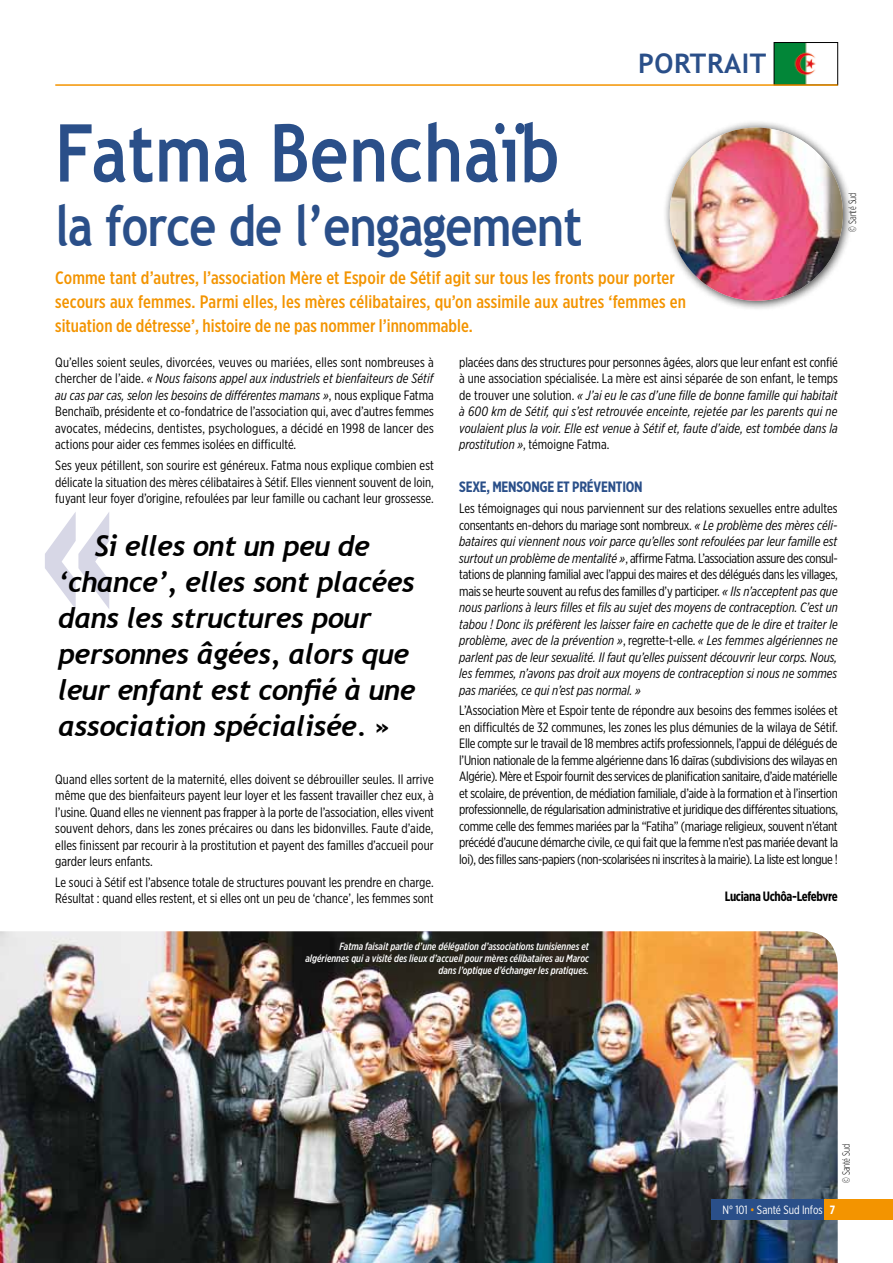
<style>
.page{position:relative;width:893px;height:1263px;background:#fff}
.page>*{position:absolute;margin:0;border:0;box-sizing:border-box;transform-origin:0 0}
.t1{font:italic 700 304.2px "Trebuchet";color:#d7d7e6;scale:.5 1}
.t2{font:700 79.95px "Trebuchet MS";letter-spacing:.01em;color:#2a4f89;scale:.83 1}
.t3{font:700 56.25px "Trebuchet MS";letter-spacing:-.02em;color:#2a4f89;scale:.83 1}
.t4{font:italic 700 28.5px/36px "Trebuchet";letter-spacing:-.02em;color:#000}
.t5{font:700 27px "Trebuchet MS";letter-spacing:.02em;color:#2a4f89}
.t6{font:500 18px/24px "Gotham X Narrow";letter-spacing:.01em;color:#f39400}
.t7{font:700 15px "Gotham X Narrow";letter-spacing:-.015em;color:#2a4f89}
.t8{font:13.5px/16.5px "Gotham X Narrow";color:#000;text-align:justify}
.t9{font:italic 13.5px/16.5px "Gotham X Narrow";letter-spacing:.005em;color:#000;text-align:justify}
.t10{font:700 13.5px "Gotham X Narrow";letter-spacing:-.025em;color:#000}
.t11{font:12px "Gotham X Narrow";color:#fff}
.t12{font:italic 500 10.5px/12px "Gotham X Narrow";color:#fff;text-align:right}
.t13{font:300 10.5px "Gotham X Narrow";color:#000;scale:.85 1}
.s1{font-style:italic}
.s2{font-style:normal}
.s3{color:#f39400}
.s4{font-weight:700}
</style>
<div class="page">
<img style="left:776px;top:44px;width:40px;height:39px">
<div style="left:774px;top:42px;width:64px;height:43px;border:1px solid #000"></div>
<hr style="left:55px;top:84px;width:783px;height:2px;background:#f39400">
<img style="left:0;top:931px;width:838px;height:332px">
<div style="left:662px;top:120px;width:191px;height:191px;background:#000;opacity:.75"></div>
<img style="left:670px;top:128px;width:173px;height:173px;border-radius:87px">
<div style="left:711px;top:1199px;width:182px;height:21px;background:#2a4f89"></div>
<div style="left:825px;top:1199px;width:68px;height:21px;background:#f39400"></div>
<h3 class="t5" style="left:638px;top:47px;width:130px">Portrait</h3>
<h2 class="t2" style="left:55px;top:103px;width:609px">Fatma Benchaïb</h2>
<h3 class="t3" style="left:55px;top:191px;width:636px">la force de l’engagement</h3>
<p class="t6" style="left:55px;top:265px;width:632px">Comme tant d’autres, l’association Mère et Espoir de Sétif agit sur tous les fronts pour porter secours aux femmes. Parmi elles, les mères célibataires, qu’on assimile aux autres ‘femmes en situation de détresse’, histoire de ne pas nommer l’innommable.</p>
<p class="t8" style="left:55px;top:353px;width:380px">Qu’elles soient seules, divorcées, veuves ou mariées, elles sont nombreuses à chercher de l’aide. <span class="s1">« Nous faisons appel aux industriels et bienfaiteurs de Sétif au cas par cas, selon les besoins de différentes mamans »</span>, nous explique Fatma Benchaïb, présidente et co-fondatrice de l’association qui, avec d’autres femmes avocates, médecins, dentistes, psychologues, a décidé en 1998 de lancer des actions pour aider ces femmes isolées en difficulté.</p>
<p class="t8" style="left:55px;top:457px;width:380px">Ses yeux pétillent, son sourire est généreux. Fatma nous explique combien est délicate la situation des mères célibataires à Sétif. Elles viennent souvent de loin, fuyant leur foyer d’origine, refoulées par leur famille ou cachant leur grossesse.</p>
<p class="t9" style="left:459px;top:353px;width:380px"><span class="s2">placées dans des structures pour personnes âgées, alors que leur enfant est confié à une association spécialisée. La mère est ainsi séparée de son enfant, le temps de trouver une solution.</span> « J’ai eu le cas d’une fille de bonne famille qui habitait à 600 km de Sétif, qui s’est retrouvée enceinte, rejetée par les parents qui ne voulaient plus la voir. Elle est venue à Sétif et, faute d’aide, est tombée dans la prostitution »<span class="s2">, témoigne Fatma.</span></p>
<p class="t7" style="left:459px;top:478px;width:185px">SEXE, MENSONGE ET PRÉVENTION</p>
<p class="t9" style="left:459px;top:500px;width:380px"><span class="s2">Les témoignages qui nous parviennent sur des relations sexuelles entre adultes consentants en-dehors du mariage sont nombreux.</span> « Le problème des mères céli&shy;bataires qui viennent nous voir parce qu’elles sont refoulées par leur famille est surtout un problème de mentalité »<span class="s2">, affirme Fatma. L’association assure des consul&shy;tations de planning familial avec l’appui des maires et des délégués dans les villages, mais se heurte souvent au refus des familles d’y participer.</span> « Ils n’acceptent pas que nous parlions à leurs filles et fils au sujet des moyens de contraception. C’est un tabou ! Donc ils préfèrent les laisser faire en cachette que de le dire et traiter le problème, avec de la prévention »<span class="s2">, regrette-t-elle.</span> « Les femmes algériennes ne parlent pas de leur sexualité. Il faut qu’elles puissent découvrir leur corps. Nous, les femmes, n’avons pas droit aux moyens de contraception si nous ne sommes pas mariées, ce qui n’est pas normal. »</p>
<p class="t8" style="left:459px;top:702px;width:380px">L’Association Mère et Espoir tente de répondre aux besoins des femmes isolées et en difficultés de 32 communes, les zones les plus démunies de la wilaya de Sétif.<br>Elle compte sur le travail de 18 membres actifs professionnels, l’appui de délégués de l’Union nationale de la femme algérienne dans 16 daïras (subdivisions des wilayas en Algérie). Mère et Espoir fournit des services de planification sanitaire, d’aide matérielle et scolaire, de prévention, de médiation familiale, d’aide à la formation et à l’insertion professionnelle, de régularisation administrative et juridique des différentes situations, comme celle des femmes mariées par la “Fatiha” (mariage religieux, souvent n’étant précédé d’aucune démarche civile, ce qui fait que la femme n’est pas mariée devant la loi), des filles sans-papiers (non-scolarisées ni inscrites à la mairie). La liste est longue !</p>
<p class="t10" style="left:725px;top:888px;width:114px">LUCIANA UCHÔA-LEFEBVRE</p>
<h1 class="t1" style="left:38px;top:352px;width:161px">«</h1>
<h3 class="t4" style="left:58px;top:528px;width:359px;text-indent:36px">Si elles ont un peu de ‘chance’, elles sont placées dans les structures pour personnes âgées, alors que leur enfant est confié à une association spécialisée. »</h3>
<p class="t8" style="left:55px;top:770px;width:380px">Quand elles sortent de la maternité, elles doivent se débrouiller seules. Il arrive même que des bienfaiteurs payent leur loyer et les fassent travailler chez eux, à l’usine. Quand elles ne viennent pas frapper à la porte de l’association, elles vivent souvent dehors, dans les zones précaires ou dans les bidonvilles. Faute d’aide, elles finissent par recourir à la prostitution et payent des familles d’accueil pour garder leurs enfants.</p>
<p class="t8" style="left:55px;top:874px;width:380px">Le souci à Sétif est l’absence totale de structures pouvant les prendre en charge.<br>Résultat : quand elles restent, et si elles ont un peu de ‘chance’, les femmes sont</p>
<p class="t13" style="left:846px;top:232px;width:48px;rotate:-90deg">© Santé Sud</p>
<p class="t12" style="left:305px;top:940px;width:285px">Fatma faisait partie d’une délégation d’associations tunisiennes et algériennes qui a visité des lieux d’accueil pour mères célibataires au Maroc dans l’optique d’échanger les pratiques.</p>
<p class="t13" style="left:840px;top:1183px;width:48px;rotate:-90deg">© Santé Sud</p>
<p class="t11" style="left:722px;top:1203px;width:114px">N° 101 <span class="s3">•</span> Santé Sud Infos <span class="s4">7</span></p>
</div>
